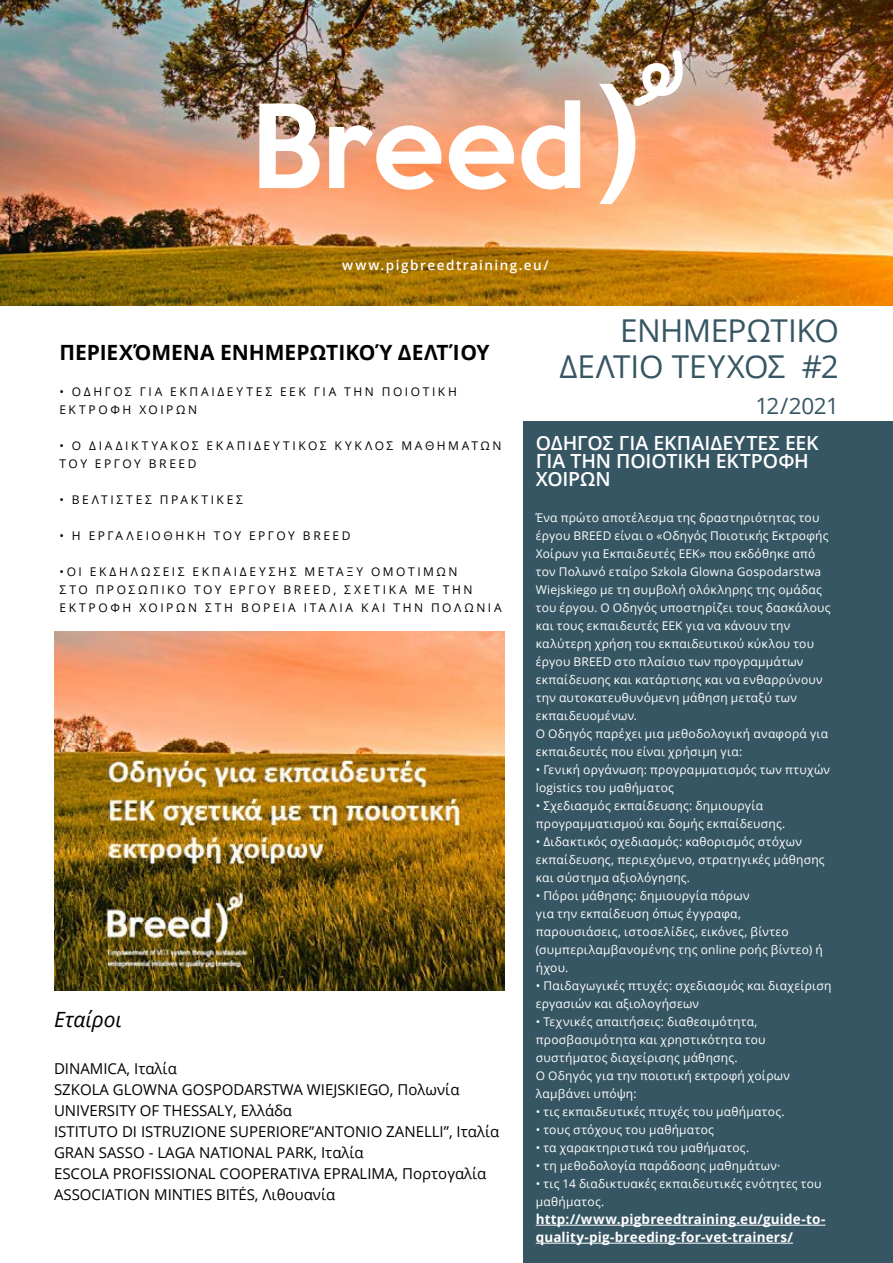
<style>
.page{position:relative;width:893px;height:1263px;background:#fff}
.page>*{position:absolute;margin:0;border:0;box-sizing:border-box;transform-origin:0 0}
.t1{font:31.5px/36px "Open Sans";letter-spacing:-.015em;color:#375663;text-align:right}
.t2{font:22.5px "Open Sans";letter-spacing:-.02em;color:#375663}
.t3{font:700 21px "Open Sans";color:#000}
.t4{font:italic 21px "Open Sans";color:#000}
.t5{font:600 19.5px/18px "Open Sans";color:#fff}
.t6{font:15px/21px "Open Sans";color:#000}
.t7{font:700 13.5px/18px "Open Sans";letter-spacing:.01em;color:#fff}
.t8{font:600 13.5px "Open Sans";letter-spacing:.11em;color:#fff}
.t9{font:12px/18px "Open Sans";letter-spacing:.025em;color:#fff}
.t10{font:12px/18px "Open Sans";letter-spacing:.22em;color:#000}
</style>
<div class="page">
<img style="left:0;top:0;width:893px;height:305px">
<svg style="left:259px;top:104px;width:61px;height:84px"></svg>
<svg style="left:329px;top:125px;width:112px;height:65px"></svg>
<svg style="left:449px;top:125px;width:65px;height:65px"></svg>
<svg style="left:521px;top:100px;width:59px;height:90px"></svg>
<img style="left:599px;top:48px;width:87px;height:156px">
<div style="left:523px;top:421px;width:370px;height:842px;background:#375663"></div>
<hr style="left:536px;top:1225px;width:289px;height:1px;background:#fff">
<hr style="left:536px;top:1243px;width:257px;height:1px;background:#fff">
<img style="left:54px;top:631px;width:451px;height:359px">
<p class="t8" style="left:342px;top:256px;width:208px">www.pigbreedtraining.eu/</p>
<h3 class="t3" style="left:60px;top:338px;width:432px">ΠΕΡΙΕΧΌΜΕΝΑ ΕΝΗΜΕΡΩΤΙΚΟΎ ΔΕΛΤΊΟΥ</h3>
<p class="t10" style="left:60px;top:382px;width:399px">• ΟΔΗΓΟΣ ΓΙΑ ΕΚΠΑΙΔΕΥΤΕΣ ΕΕΚ ΓΙΑ ΤΗΝ ΠΟΙΟΤΙΚΗ<br>ΕΚΤΡΟ ΦΗ ΧΟ ΙΡΩΝ</p>
<p class="t10" style="left:60px;top:436px;width:443px">• Ο ΔΙΑΔΙΚΤΥΑΚΟΣ ΕΚΑΠΙΔΕΥΤΙΚΟΣ ΚΥΚΛΟΣ ΜΑΘΗΜΑΤΩΝ<br>ΤΟΥ</p>
<p class="t10" style="left:95px;top:454px;width:38px">ΕΡΓΟΥ</p>
<p class="t10" style="left:149px;top:454px;width:49px">BREED</p>
<p class="t10" style="left:60px;top:490px;width:185px">• ΒΕΛΤΙΣΤΕΣ ΠΡΑΚΤΙΚΕΣ</p>
<p class="t10" style="left:60px;top:526px;width:174px">• Η ΕΡΓΑΛΕΙΟ ΘΗΚΗ ΤΟΥ</p>
<p class="t10" style="left:249px;top:526px;width:38px">ΕΡΓΟΥ</p>
<p class="t10" style="left:303px;top:526px;width:49px">BREED</p>
<p class="t10" style="left:60px;top:562px;width:400px">•ΟΙ ΕΚΔΗΛΏΣΕΙΣ ΕΚΠΑΙΔΕΥΣΗΣ ΜΕΤΑΞΥ ΟΜΟΤΙΜΩΝ<br>ΣΤΟ ΠΡΟΣΩΠΙΚΟ ΤΟΥ</p>
<p class="t10" style="left:230px;top:580px;width:38px">ΕΡΓΟΥ</p>
<p class="t10" style="left:60px;top:580px;width:444px;text-indent:224px">BREED, ΣΧΕΤΙΚΑ ΜΕ ΤΗΝ<br>ΕΚΤΡΟ ΦΗ ΧΟΙΡΩΝ ΣΤΗ ΒΟΡΕΙΑ ΙΤΑΛΙΑ ΚΑΙ ΤΗΝ ΠΟΛΩΝΙΑ</p>
<h3 class="t4" style="left:54px;top:1005px;width:70px">Εταίροι</h3>
<p class="t6" style="left:54px;top:1057px;width:447px">DINAMICA, Ιταλία<br>SZKOLA GLOWNA GOSPODARSTWA WIEJSKIEGO, Πολωνία UNIVERSITY OF THESSALY, Ελλάδα<br>ISTITUTO DI ISTRUZIONE SUPERIORE”ANTONIO ZANELLI”, Ιταλία GRAN SASSO - LAGA NATIONAL PARK, Ιταλία<br>ESCOLA PROFISSIONAL COOPERATIVA EPRALIMA, Πορτογαλία ASSOCIATION MINTIES BITĖS, Λιθουανία</p>
<h1 class="t1" style="left:560px;top:312px;width:281px">ΕΝΗΜΕΡΩΤΙΚΌ<br>ΔΕΛΤΊΟ ΤΕΎΧΟΣ #2</h1>
<h2 class="t2" style="left:755px;top:390px;width:85px">12/2021</h2>
<h3 class="t5" style="left:536px;top:434px;width:284px">ΟΔΗΓΟΣ ΓΙΑ ΕΚΠΑΙΔΕΥΤΕΣ ΕΕΚ<br>ΓΙΑ ΤΗΝ ΠΟΙΟΤΙΚΗ ΕΚΤΡΟΦΗ<br>ΧΟΙΡΩΝ</h3>
<p class="t9" style="left:536px;top:508px;width:296px">Ένα πρώτο αποτέλεσμα της δραστηριότητας του έργου BREED είναι ο «Οδηγός Ποιοτικής Εκτροφής Χοίρων για Εκπαιδευτές ΕΕΚ» που εκδόθηκε από τον Πολωνό εταίρο Szkola Glowna Gospodarstwa Wiejskiego με τη συμβολή ολόκληρης της ομάδας του έργου. Ο Οδηγός υποστηρίζει τους δασκάλους και τους εκπαιδευτές ΕΕΚ για να κάνουν την καλύτερη χρήση του εκπαιδευτικού κύκλου του έργου BREED στο πλαίσιο των προγραμμάτων εκπαίδευσης και κατάρτισης και να ενθαρρύνουν την αυτοκατευθυνόμενη μάθηση μεταξύ των εκπαιδευομένων.<br>Ο Οδηγός παρέχει μια μεθοδολογική αναφορά για εκπαιδευτές που είναι χρήσιμη για:</p>
<p class="t9" style="left:536px;top:760px;width:296px">• Γενική οργάνωση: προγραμματισμός των πτυχών logistics του μαθήματος</p>
<p class="t9" style="left:536px;top:796px;width:251px">• Σχεδιασμός εκπαίδευσης: δημιουργία προγραμματισμού και δομής εκπαίδευσης.</p>
<p class="t9" style="left:536px;top:832px;width:290px">• Διδακτικός σχεδιασμός: καθορισμός στόχων εκπαίδευσης, περιεχόμενο, στρατηγικές μάθησης και σύστημα αξιολόγησης.</p>
<p class="t9" style="left:536px;top:886px;width:289px">• Πόροι μάθησης: δημιουργία πόρων<br>για την εκπαίδευση όπως έγγραφα, παρουσιάσεις, ιστοσελίδες, εικόνες, βίντεο (συμπεριλαμβανομένης της online ροής βίντεο) ή ήχου.</p>
<p class="t9" style="left:536px;top:976px;width:297px">• Παιδαγωγικές πτυχές: σχεδιασμός και διαχείριση εργασιών και αξιολογήσεων</p>
<p class="t9" style="left:536px;top:1012px;width:256px">• Τεχνικές απαιτήσεις: διαθεσιμότητα, προσβασιμότητα και χρηστικότητα του συστήματος διαχείρισης μάθησης.<br>Ο Οδηγός για την ποιοτική εκτροφή χοίρων λαμβάνει υπόψη:</p>
<p class="t9" style="left:536px;top:1102px;width:250px">• τις εκπαιδευτικές πτυχές του μαθήματος.</p>
<p class="t9" style="left:536px;top:1120px;width:180px">• τους στόχους του μαθήματος</p>
<p class="t9" style="left:536px;top:1138px;width:215px">• τα χαρακτηριστικά του μαθήματος.</p>
<p class="t9" style="left:536px;top:1156px;width:246px">• τη μεθοδολογία παράδοσης μαθημάτων·</p>
<p class="t9" style="left:536px;top:1174px;width:287px">• τις 14 διαδικτυακές εκπαιδευτικές ενότητες του μαθήματος.</p>
<p class="t7" style="left:536px;top:1210px;width:291px">http://www.pigbreedtraining.eu/guide-to&shy;quality-pig-breeding-for-vet-trainers/</p>
</div>
